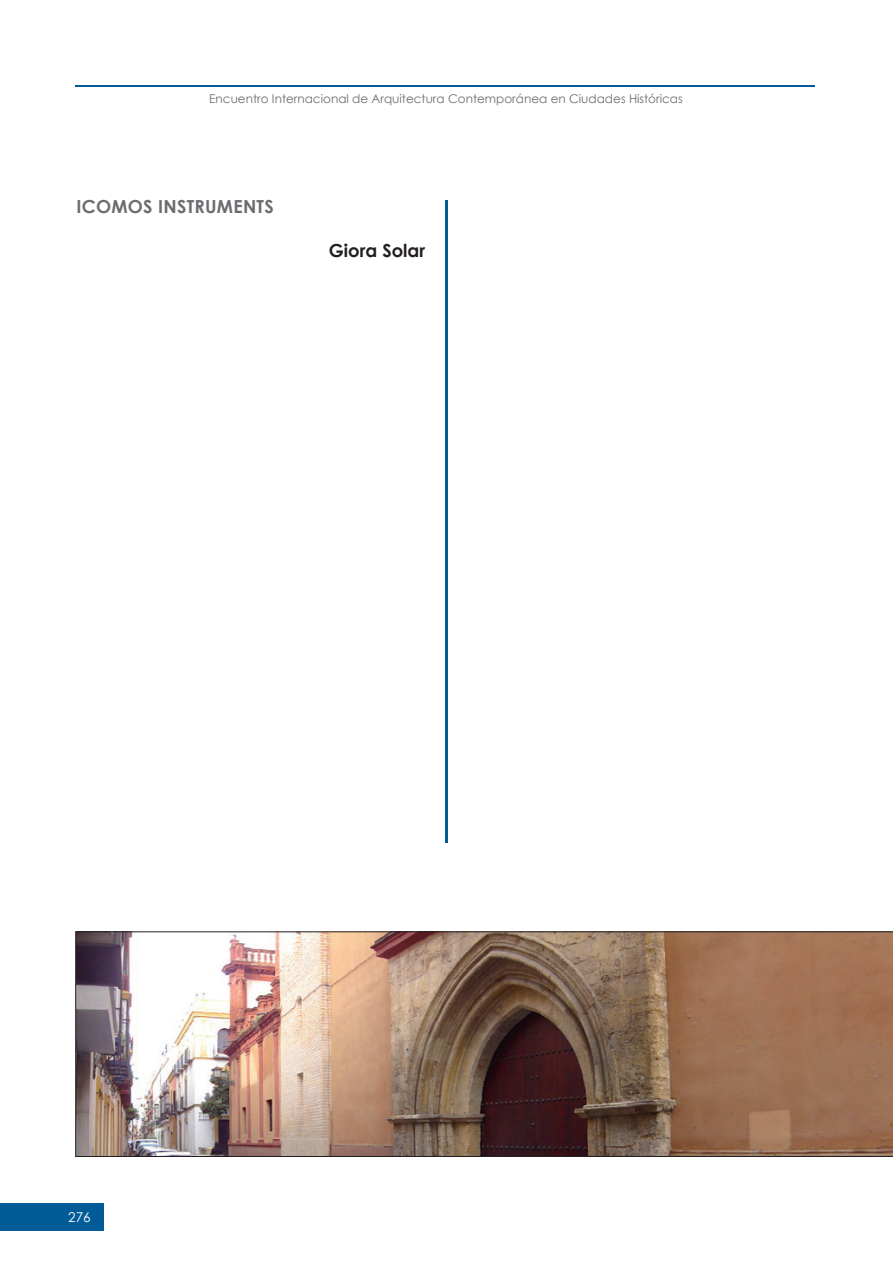
<style>
.page{position:relative;width:893px;height:1263px;background:#fff}
.page>*{position:absolute;margin:0;border:0;box-sizing:border-box;transform-origin:0 0}
.Titulo_Ponencia{font:700 18px "Century Gothic";letter-spacing:.015em;color:#6c6d70}
._7_Nombre{font:700 18px "Century Gothic";color:#231f20}
.t1{font:13.5px "Century Gothic";color:#fff}
.t2{font:12px "Century Gothic";color:#6c6d70}
</style>
<div class="page">
<div style="left:0;top:1203px;width:103px;height:28px;background:#005b97"></div>
<hr style="left:75px;top:85px;width:740px;height:1px;background:#005b97">
<hr style="left:445px;top:200px;width:3px;height:642px;background:#005b97">
<img style="left:75px;top:932px;width:818px;height:225px">
<p class="t2" style="left:209px;top:90px;width:475px">Encuentro Internacional de Arquitectura Contemporánea en Ciudades Históricas</p>
<p class="Titulo_Ponencia" style="left:77px;top:193px;width:199px">ICOMOS INSTRUMENTS</p>
<p class="_7_Nombre" style="left:329px;top:237px;width:98px">Giora Solar</p>
<p class="t1" style="left:68px;top:1208px;width:24px">276</p>
</div>
